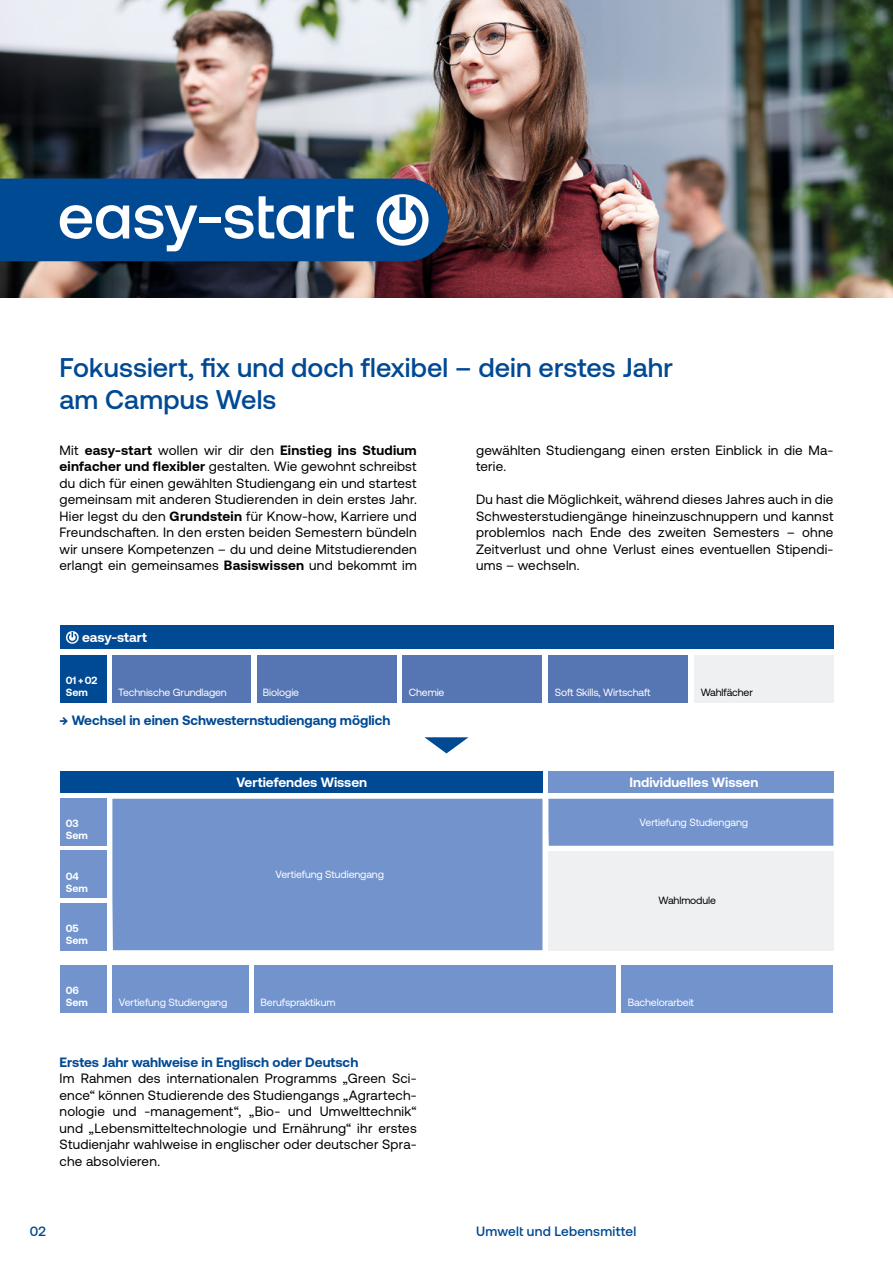
<style>
.page{position:relative;width:893px;height:1263px;background:#fff}
.page>*{position:absolute;margin:0;border:0;box-sizing:border-box;transform-origin:0 0}
.t1{font:500 64.35px "Aeonik";letter-spacing:-.005em;color:#fff}
.t2{font:500 27px/32.4px "Aeonik";letter-spacing:.005em;color:#004993}
.t3{font:13.5px/16.5px "Aeonik";letter-spacing:.015em;color:#000;text-align:justify}
.t4{font:700 13.5px "Aeonik";color:#004993}
.t5{font:700 13.5px "Aeonik";color:#fff}
.t6{font:500 13.5px "Aeonik";letter-spacing:.015em;color:#004993}
.t7{font:10.5px "Aeonik";letter-spacing:-.01em;color:#fff}
.t8{font:700 10.5px/12px "Aeonik";letter-spacing:-.01em;color:#fff}
.t9{font:10.5px "Aeonik";letter-spacing:-.01em;color:#000}
.s1{font-weight:700}
</style>
<div class="page">
<div style="left:60px;top:626px;width:773px;height:23px;background:#004993"></div>
<svg style="left:66px;top:631px;width:13px;height:13px"></svg>
<div style="left:60px;top:655px;width:47px;height:47px;background:#004993"></div>
<div style="left:112px;top:655px;width:139px;height:47px;background:#5675b3"></div>
<div style="left:257px;top:655px;width:140px;height:47px;background:#5675b3"></div>
<div style="left:402px;top:655px;width:140px;height:47px;background:#5675b3"></div>
<div style="left:548px;top:655px;width:140px;height:47px;background:#5675b3"></div>
<div style="left:694px;top:655px;width:139px;height:47px;background:#eff0f1"></div>
<img style="left:0;top:0;width:893px;height:298px">
<div style="left:0;top:179px;width:449px;height:82px;background:#004993"></div>
<div style="left:112px;top:799px;width:430px;height:151px;background:#7293cc"></div>
<div style="left:60px;top:771px;width:482px;height:22px;background:#004993"></div>
<div style="left:548px;top:771px;width:285px;height:22px;background:#7293cc"></div>
<div style="left:548px;top:851px;width:285px;height:99px;background:#eff0f1"></div>
<svg style="left:424px;top:737px;width:44px;height:16px"></svg>
<div style="left:60px;top:851px;width:47px;height:47px;background:#7293cc"></div>
<div style="left:60px;top:903px;width:47px;height:47px;background:#7293cc"></div>
<div style="left:60px;top:799px;width:47px;height:47px;background:#7293cc"></div>
<div style="left:60px;top:965px;width:47px;height:47px;background:#7293cc"></div>
<div style="left:112px;top:965px;width:137px;height:47px;background:#7293cc"></div>
<div style="left:254px;top:965px;width:362px;height:47px;background:#7293cc"></div>
<div style="left:621px;top:965px;width:212px;height:47px;background:#7293cc"></div>
<div style="left:548px;top:799px;width:285px;height:47px;background:#7293cc"></div>
<h1 class="t1" style="left:58px;top:180px;width:299px">easy-start</h1>
<h2 class="t2" style="left:60px;top:351px;width:615px">Fokussiert, fix und doch flexibel – dein erstes Jahr am Campus Wels</h2>
<p class="t3" style="left:60px;top:442px;width:359px">Mit <span class="s1">easy-start</span> wollen wir dir den <span class="s1">Einstieg ins Studium einfacher und flexibler</span> gestalten. Wie gewohnt schreibst du dich für einen gewählten Studiengang ein und startest gemeinsam mit anderen Studierenden in dein erstes Jahr.<br>Hier legst du den <span class="s1">Grundstein</span> für Know-how, Karriere und Freundschaften. In den ersten beiden Semestern bündeln wir unsere Kompetenzen – du und deine Mitstudierenden erlangt ein gemeinsames <span class="s1">Basiswissen</span> und bekommt im</p>
<p class="t3" style="left:476px;top:442px;width:359px">gewählten Studiengang einen ersten Einblick in die Ma&shy;terie.</p>
<p class="t3" style="left:476px;top:491px;width:359px">Du hast die Möglichkeit, während dieses Jahres auch in die Schwesterstudiengänge hineinzuschnuppern und kannst problemlos nach Ende des zweiten Semesters – ohne Zeitverlust und ohne Verlust eines eventuellen Stipendi&shy;ums – wechseln.</p>
<p class="t5" style="left:82px;top:630px;width:66px">easy-start</p>
<p class="t8" style="left:66px;top:674px;width:33px">01 + 02<br>Sem</p>
<p class="t7" style="left:118px;top:686px;width:110px">Technische Grundlagen</p>
<p class="t7" style="left:263px;top:686px;width:38px">Biologie</p>
<p class="t7" style="left:409px;top:686px;width:37px">Chemie</p>
<p class="t7" style="left:555px;top:686px;width:97px">Soft Skills, Wirtschaft</p>
<p class="t9" style="left:701px;top:686px;width:54px">Wahlfächer</p>
<p class="t4" style="left:60px;top:713px;width:332px">→ Wechsel in einen Schwesternstudiengang möglich</p>
<p class="t8" style="left:66px;top:818px;width:23px">03<br>Sem</p>
<p class="t8" style="left:66px;top:870px;width:23px">04<br>Sem</p>
<p class="t8" style="left:66px;top:922px;width:23px">05<br>Sem</p>
<p class="t5" style="left:237px;top:774px;width:132px">Vertiefendes Wissen</p>
<p class="t5" style="left:630px;top:774px;width:130px">Individuelles Wissen</p>
<p class="t7" style="left:275px;top:869px;width:110px">Vertiefung Studiengang</p>
<p class="t7" style="left:640px;top:816px;width:110px">Vertiefung Studiengang</p>
<p class="t9" style="left:658px;top:895px;width:59px">Wahlmodule</p>
<p class="t8" style="left:66px;top:984px;width:23px">06<br>Sem</p>
<p class="t7" style="left:119px;top:996px;width:110px">Vertiefung Studiengang</p>
<p class="t7" style="left:261px;top:996px;width:77px">Berufspraktikum</p>
<p class="t7" style="left:628px;top:996px;width:67px">Bachelorarbeit</p>
<p class="t4" style="left:60px;top:1054px;width:300px">Erstes Jahr wahlweise in Englisch oder Deutsch</p>
<p class="t3" style="left:60px;top:1070px;width:359px">Im Rahmen des internationalen Programms „Green Sci&shy;ence“ können Studierende des Studiengangs „Agrartech&shy;nologie und -management“, „Bio- und Umwelttechnik“ und „Lebensmitteltechnologie und Ernährung“ ihr erstes Studienjahr wahlweise in englischer oder deutscher Spra&shy;che absolvieren.</p>
<p class="t6" style="left:30px;top:1224px;width:18px">02</p>
<p class="t6" style="left:476px;top:1224px;width:162px">Umwelt und Lebensmittel</p>
</div>
